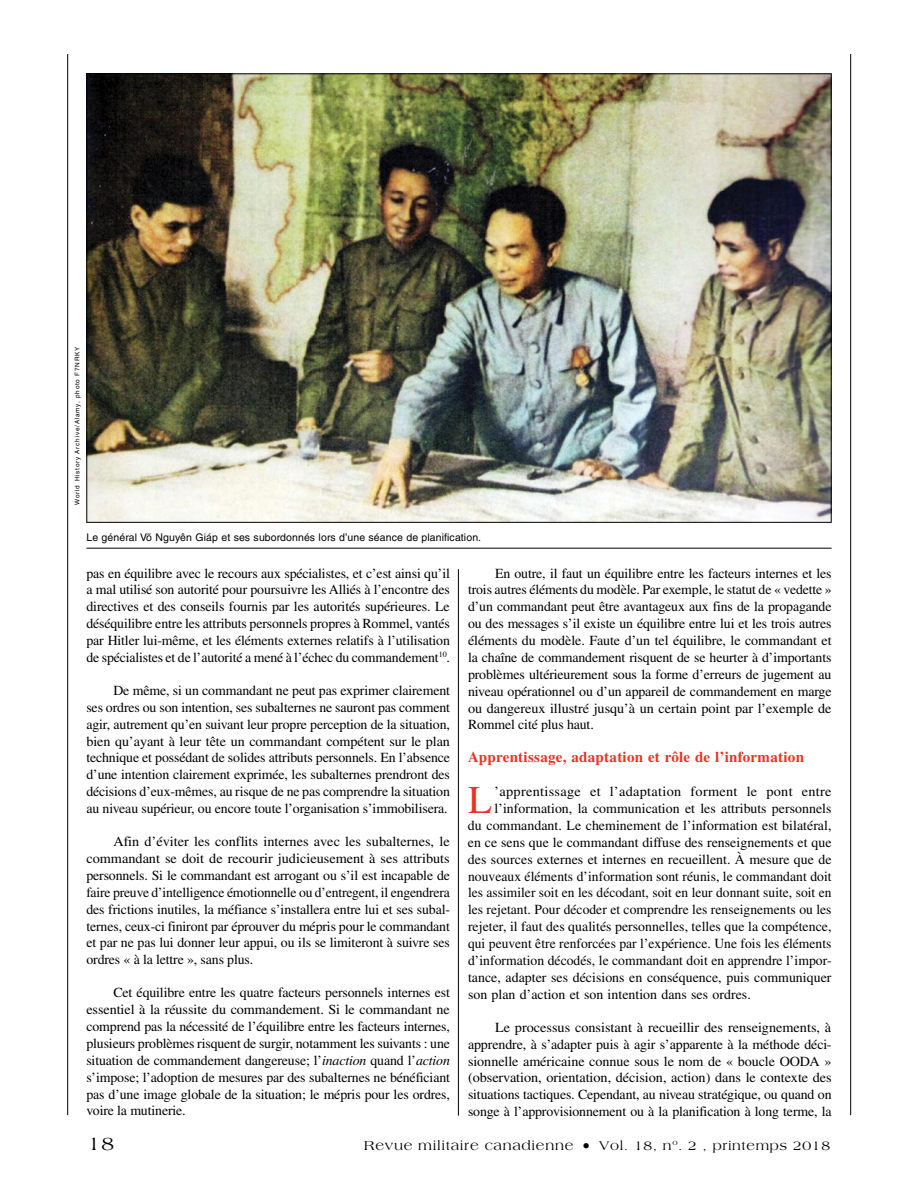
<style>
.page{position:relative;width:918px;height:1188px;background:#fff}
.page>*{position:absolute;margin:0;border:0;box-sizing:border-box;transform-origin:0 0}
.t1{font:39.3px "Times LT Std";color:#ee3124}
.t2{font:19.5px "Americana Std";color:#000}
.t3{font:700 15px "Times LT Std";letter-spacing:.02em;color:#ee3124}
.t4{font:13.8px/16.8px "Times LT Std";color:#000;text-align:justify}
.t5{font:13.8px "Americana Std";letter-spacing:.05em;color:#000}
.t6{font:13.8px "Times LT Std";letter-spacing:.02em;color:#000}
.t7{font:10.5px "Helvetica LT Std";letter-spacing:.01em;color:#000}
.t8{font:6.3px "Helvetica LT Std";letter-spacing:.125em;color:#000}
.s1{font-style:italic}
.s2{font-size:16.5px}
.s3{font-size:13.5px}
</style>
<div class="page">
<hr style="left:850px;top:54px;width:1px;height:1061px;background:#000">
<hr style="left:67px;top:54px;width:1px;height:1061px;background:#000">
<hr style="left:458px;top:569px;width:1px;height:547px;background:#000">
<img style="left:88px;top:75px;width:742px;height:446px">
<hr style="left:86px;top:548px;width:746px;height:1px;background:#000">
<p class="t8" style="left:74px;top:505px;width:160px;rotate:-90deg">World History Archive/Alamy, photo F7NRKY</p>
<p class="t7" style="left:86px;top:531px;width:396px">Le général Võ Nguyên Giáp et ses subordonnés lors d’une séance de planification.</p>
<p class="t4" style="left:86px;top:564px;width:365px">pas en équilibre avec le recours aux spécialistes, et c’est ainsi qu’il a mal utilisé son autorité pour poursuivre les Alliés à l’encontre des directives et des conseils fournis par les autorités supérieures. Le déséquilibre entre les attributs personnels propres à Rommel, vantés par Hitler lui-même, et les éléments externes relatifs à l’utilisation de spécialistes et de l’autorité a mené à l’échec du commandement<sup>10</sup>.</p>
<p class="t4" style="left:86px;top:682px;width:365px;text-indent:27px">De même, si un commandant ne peut pas exprimer clairement ses ordres ou son intention, ses subalternes ne sauront pas comment agir, autrement qu’en suivant leur propre perception de la situation, bien qu’ayant à leur tête un commandant compétent sur le plan technique et possédant de solides attributs personnels. En l’absence d’une intention clairement exprimée, les subalternes prendront des décisions d’eux-mêmes, au risque de ne pas comprendre la situation au niveau supérieur, ou encore toute l’organisation s’immobilisera.</p>
<p class="t4" style="left:86px;top:833px;width:365px;text-indent:27px">Afin d’éviter les conflits internes avec les subalternes, le commandant se doit de recourir judicieusement à ses attributs personnels. Si le commandant est arrogant ou s’il est incapable de faire preuve d’intelligence émotionnelle ou d’entregent, il engendrera des frictions inutiles, la méfiance s’installera entre lui et ses subal&shy;ternes, ceux-ci finiront par éprouver du mépris pour le commandant et par ne pas lui donner leur appui, ou ils se limiteront à suivre ses ordres « à la lettre », sans plus.</p>
<p class="t4" style="left:86px;top:984px;width:365px;text-indent:27px">Cet équilibre entre les quatre facteurs personnels internes est essentiel à la réussite du commandement. Si le commandant ne comprend pas la nécessité de l’équilibre entre les facteurs internes, plusieurs problèmes risquent de surgir, notamment les suivants : une situation de commandement dangereuse; l’<span class="s1">inaction</span> quand l’<span class="s1">action </span>s’impose; l’adoption de mesures par des subalternes ne bénéficiant pas d’une image globale de la situation; le mépris pour les ordres, voire la mutinerie.</p>
<p class="t4" style="left:468px;top:564px;width:365px;text-indent:27px">En outre, il faut un équilibre entre les facteurs internes et les trois autres éléments du modèle. Par exemple, le statut de « vedette » d’un commandant peut être avantageux aux fins de la propagande ou des messages s’il existe un équilibre entre lui et les trois autres éléments du modèle. Faute d’un tel équilibre, le commandant et la chaîne de commandement risquent de se heurter à d’importants problèmes ultérieurement sous la forme d’erreurs de jugement au niveau opérationnel ou d’un appareil de commandement en marge ou dangereux illustré jusqu’à un certain point par l’exemple de Rommel cité plus haut.</p>
<p class="t3" style="left:468px;top:748px;width:338px">Apprentissage, adaptation et rôle de l’information</p>
<h1 class="t1" style="left:468px;top:778px;width:26px">L</h1>
<p class="t6" style="left:495px;top:784px;width:339px">’apprentissage et l’adaptation forment le pont entre</p>
<p class="t4" style="left:495px;top:800px;width:339px">l’information, la communication et les attributs personnels</p>
<p class="t4" style="left:468px;top:817px;width:365px">du commandant. Le cheminement de l’information est bilatéral,</p>
<p class="t4" style="left:468px;top:834px;width:365px">en ce sens que le commandant diffuse des renseignements et que</p>
<p class="t4" style="left:468px;top:851px;width:365px">des sources externes et internes en recueillent. À mesure que de</p>
<p class="t4" style="left:468px;top:868px;width:365px">nouveaux éléments d’information sont réunis, le commandant doit</p>
<p class="t4" style="left:468px;top:884px;width:365px">les assimiler soit en les décodant, soit en leur donnant suite, soit en</p>
<p class="t4" style="left:468px;top:901px;width:365px">les rejetant. Pour décoder et comprendre les renseignements ou les</p>
<p class="t4" style="left:468px;top:918px;width:365px">rejeter, il faut des qualités personnelles, telles que la compétence,</p>
<p class="t4" style="left:468px;top:935px;width:365px">qui peuvent être renforcées par l’expérience. Une fois les éléments</p>
<p class="t4" style="left:468px;top:952px;width:365px">d’information décodés, le commandant doit en apprendre l’impor-</p>
<p class="t4" style="left:468px;top:969px;width:365px">tance, adapter ses décisions en conséquence, puis communiquer</p>
<p class="t4" style="left:468px;top:986px;width:284px">son plan d’action et son intention dans ses ordres.</p>
<p class="t4" style="left:468px;top:1019px;width:365px;text-indent:27px">Le processus consistant à recueillir des renseignements, à apprendre, à s’adapter puis à agir s’apparente à la méthode déci&shy;sionnelle américaine connue sous le nom de « boucle OODA » (observation, orientation, décision, action) dans le contexte des situations tactiques. Cependant, au niveau stratégique, ou quand on songe à l’approvisionnement ou à la planification à long terme, la</p>
<h2 class="t2" style="left:88px;top:1132px;width:28px">18</h2>
<p class="t5" style="left:364px;top:1137px;width:467px">Revue militaire canadienne <span class="s2">•</span> <span class="s3">Vol. 18, n</span><sup>o</sup><span class="s3">. 2 , printemps 2018</span></p>
</div>
